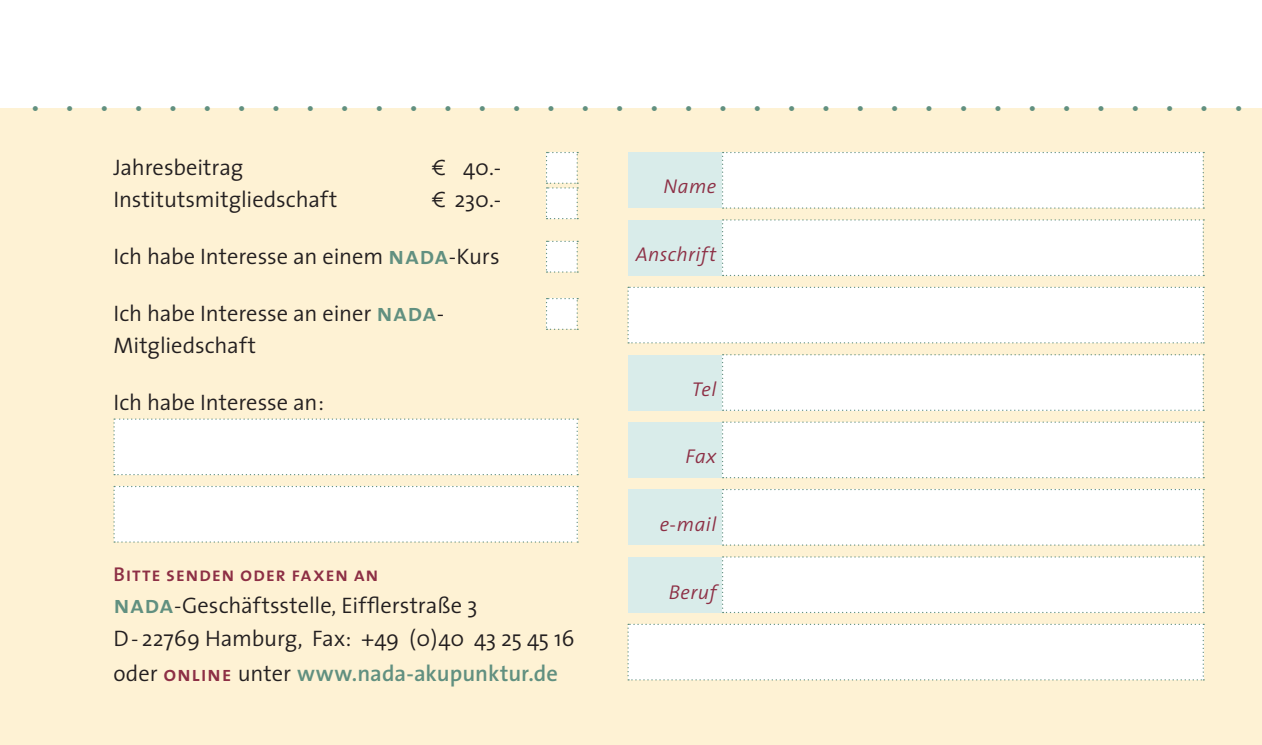
<style>
.page{position:relative;width:1262px;height:745px;background:#fff}
.page>*{position:absolute;margin:0;border:0;box-sizing:border-box;transform-origin:0 0}
.t1{font:300 22.5px/32.5px "The Sans";letter-spacing:-.005em;color:#231f20}
.t2{font:600 22.5px "The Sans";letter-spacing:-.005em;color:#619080}
.t3{font:300 22.5px "The Sans";color:#619080}
.t4{font:italic 300 20px "The Sans";letter-spacing:.02em;color:#8d2f45}
.t5{font:20px "The Sans Semi Bold Caps";letter-spacing:.035em;color:#8d2f45}
.s1{font-family:"S690 Flare";font-weight:400}
.s2{font-family:"The Sans Semi Bold Caps";font-weight:400;font-size:25px;color:#619080}
.s3{font-weight:300;color:#231f20}
.s4{font-family:"The Sans Semi Bold Caps";font-weight:400;font-size:21.25px;color:#8d2f45}
</style>
<div class="page">
<div style="left:0;top:109px;width:1261px;height:635px;background:#fef2d4"></div>
<div style="left:628px;top:152px;width:107px;height:56px;background:#d9ecea"></div>
<div style="left:722px;top:152px;width:482px;height:56px;background:#fff"></div>
<div style="left:628px;top:220px;width:107px;height:55px;background:#d9ecea"></div>
<div style="left:628px;top:354px;width:107px;height:56px;background:#d9ecea"></div>
<div style="left:628px;top:422px;width:107px;height:55px;background:#d9ecea"></div>
<div style="left:628px;top:489px;width:107px;height:55px;background:#d9ecea"></div>
<div style="left:628px;top:556px;width:107px;height:56px;background:#d9ecea"></div>
<div style="left:722px;top:219px;width:482px;height:57px;background:#fff"></div>
<div style="left:722px;top:354px;width:482px;height:56px;background:#fff"></div>
<div style="left:722px;top:421px;width:482px;height:57px;background:#fff"></div>
<div style="left:722px;top:489px;width:482px;height:56px;background:#fff"></div>
<div style="left:722px;top:556px;width:482px;height:56px;background:#fff"></div>
<div style="left:627px;top:286px;width:577px;height:57px;background:#fff"></div>
<div style="left:627px;top:623px;width:577px;height:57px;background:#fff"></div>
<div style="left:113px;top:418px;width:465px;height:57px;background:#fff"></div>
<div style="left:113px;top:485px;width:465px;height:57px;background:#fff"></div>
<svg style="left:546px;top:152px;width:32px;height:67px;background:#f8f9f6"></svg>
<svg style="left:546px;top:240px;width:32px;height:32px"></svg>
<svg style="left:546px;top:298px;width:32px;height:32px"></svg>
<p class="t3" style="left:1243px;top:128px;width:1214px;rotate:-180deg">••••••••••••••••••••••••••••••••••••</p>
<p class="t1" style="left:113px;top:150px;width:132px">Jahresbeitrag</p>
<p class="t1" style="left:431px;top:150px;width:72px"><span class="s1">€</span> 40.-</p>
<p class="t1" style="left:113px;top:182px;width:225px">Institutsmitgliedschaft</p>
<p class="t1" style="left:431px;top:183px;width:72px"><span class="s1">€</span> 230.-</p>
<p class="t1" style="left:113px;top:239px;width:388px">Ich habe Interesse an einem <span class="s2">nada</span>-Kurs</p>
<p class="t1" style="left:113px;top:296px;width:332px">Ich habe Interesse an einer <span class="s2">nada</span>-<br>Mitgliedschaft</p>
<p class="t1" style="left:113px;top:385px;width:212px">Ich habe Interesse an:</p>
<p class="t5" style="left:113px;top:557px;width:267px">Bitte senden oder faxen an</p>
<p class="t1" style="left:113px;top:588px;width:463px"><span class="s2">nada</span>-Geschäftsstelle, Eifflerstraße 3<br>D- 22769 Hamburg, Fax: +49 (0)40 43 25 45 16</p>
<p class="t2" style="left:113px;top:654px;width:446px"><span class="s3">oder</span> <span class="s4">online</span> <span class="s3">unter</span> www.nada-akupunktur.de</p>
<p class="t4" style="left:663px;top:170px;width:54px">Name</p>
<p class="t4" style="left:635px;top:237px;width:82px">Anschrift</p>
<p class="t4" style="left:692px;top:372px;width:26px">Tel</p>
<p class="t4" style="left:685px;top:440px;width:32px">Fax</p>
<p class="t4" style="left:659px;top:507px;width:58px">e-mail</p>
<p class="t4" style="left:669px;top:575px;width:49px">Beruf</p>
</div>
